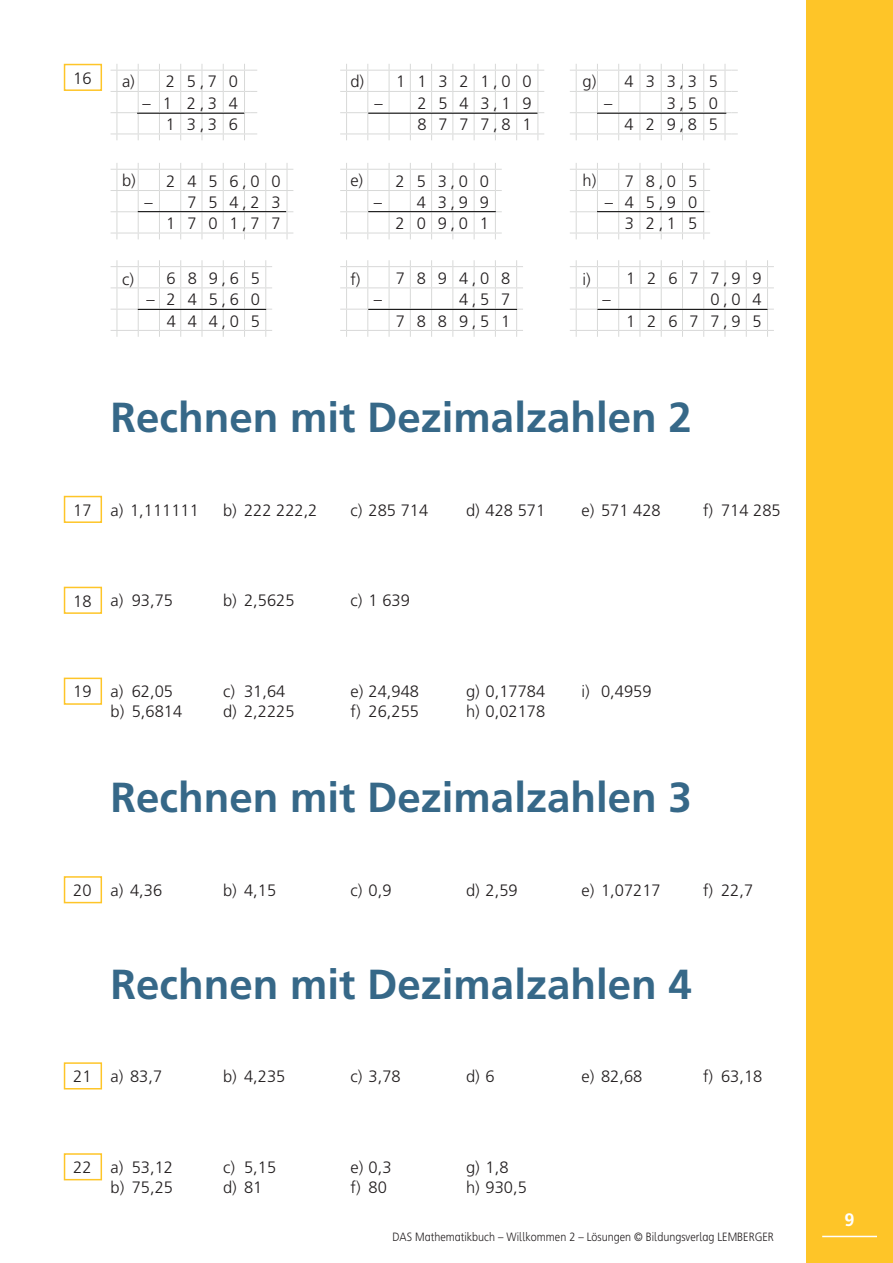
<style>
.page{position:relative;width:893px;height:1263px;background:#fff}
.page>*{position:absolute;margin:0;border:0;box-sizing:border-box;transform-origin:0 0}
.Überschrift_Kapitel{font:700 42px "Frutiger LT Std";color:#366888}
.t1{font:700 18px "Frutiger LT Std";color:#fff}
.t2{font:300 16.5px "Frutiger LT Std";color:#231f20}
.t3{font:300 12px "Frutiger SB";color:#231f20;scale:.9 1}
</style>
<div class="page">
<div style="left:806px;top:0;width:87px;height:1263px;background:#fec528"></div>
<hr style="left:822px;top:1236px;width:55px;height:1px;background:#fff">
<div style="left:64px;top:64px;width:38px;height:27px;border:2px solid #fec528"></div>
<svg style="left:111px;top:260px;width:161px;height:77px"></svg>
<svg style="left:111px;top:163px;width:182px;height:76px"></svg>
<svg style="left:111px;top:64px;width:146px;height:76px"></svg>
<hr style="left:137px;top:113px;width:107px;height:1px;background:#000">
<hr style="left:138px;top:211px;width:148px;height:1px;background:#000">
<hr style="left:138px;top:309px;width:128px;height:1px;background:#000">
<svg style="left:340px;top:64px;width:204px;height:76px"></svg>
<svg style="left:340px;top:163px;width:162px;height:76px"></svg>
<hr style="left:368px;top:113px;width:169px;height:1px;background:#000">
<hr style="left:368px;top:211px;width:128px;height:1px;background:#000">
<svg style="left:340px;top:260px;width:183px;height:77px"></svg>
<hr style="left:368px;top:309px;width:149px;height:1px;background:#000">
<svg style="left:570px;top:163px;width:140px;height:76px"></svg>
<svg style="left:570px;top:64px;width:168px;height:76px"></svg>
<hr style="left:597px;top:113px;width:129px;height:1px;background:#000">
<hr style="left:597px;top:211px;width:107px;height:1px;background:#000">
<svg style="left:570px;top:260px;width:204px;height:77px"></svg>
<hr style="left:597px;top:309px;width:170px;height:1px;background:#000">
<div style="left:64px;top:496px;width:38px;height:27px;border:2px solid #fec528"></div>
<div style="left:64px;top:587px;width:38px;height:27px;border:2px solid #fec528"></div>
<div style="left:64px;top:678px;width:38px;height:27px;border:2px solid #fec528"></div>
<div style="left:64px;top:1153px;width:38px;height:27px;border:2px solid #fec528"></div>
<div style="left:64px;top:876px;width:38px;height:27px;border:2px solid #fec528"></div>
<div style="left:64px;top:1062px;width:38px;height:27px;border:2px solid #fec528"></div>
<p class="t2" style="left:73px;top:69px;width:20px">16</p>
<p class="t2" style="left:166px;top:72px;width:74px">2 5,7 0</p>
<p class="t2" style="left:143px;top:94px;width:97px">–1 2,34</p>
<p class="t2" style="left:166px;top:115px;width:74px">1 3,3 6</p>
<p class="t2" style="left:122px;top:72px;width:14px">a)</p>
<p class="t2" style="left:350px;top:72px;width:15px">d)</p>
<p class="t2" style="left:396px;top:72px;width:137px">11321,00</p>
<p class="t2" style="left:374px;top:94px;width:159px">– 2543,19</p>
<p class="t2" style="left:417px;top:115px;width:116px">8777,81</p>
<p class="t2" style="left:583px;top:72px;width:15px">g)</p>
<p class="t2" style="left:625px;top:72px;width:95px">433,35</p>
<p class="t2" style="left:604px;top:94px;width:10px">–</p>
<p class="t2" style="left:667px;top:94px;width:53px">3,5 0</p>
<p class="t2" style="left:625px;top:115px;width:95px">429,85</p>
<p class="t2" style="left:122px;top:171px;width:15px">b)</p>
<p class="t2" style="left:166px;top:171px;width:116px">2456,00</p>
<p class="t2" style="left:144px;top:193px;width:138px">– 754,23</p>
<p class="t2" style="left:166px;top:214px;width:116px">1701,77</p>
<p class="t2" style="left:350px;top:171px;width:14px">e)</p>
<p class="t2" style="left:396px;top:171px;width:95px">253,00</p>
<p class="t2" style="left:374px;top:193px;width:117px">– 43,99</p>
<p class="t2" style="left:396px;top:214px;width:95px">209,01</p>
<p class="t2" style="left:583px;top:171px;width:15px">h)</p>
<p class="t2" style="left:625px;top:171px;width:74px">7 8,0 5</p>
<p class="t2" style="left:605px;top:193px;width:94px">–45,90</p>
<p class="t2" style="left:625px;top:214px;width:74px">3 2,1 5</p>
<p class="t2" style="left:122px;top:270px;width:13px">c)</p>
<p class="t2" style="left:167px;top:269px;width:95px">689,65</p>
<p class="t2" style="left:147px;top:290px;width:115px">–245,60</p>
<p class="t2" style="left:167px;top:312px;width:95px">444,05</p>
<p class="t2" style="left:350px;top:270px;width:12px">f)</p>
<p class="t2" style="left:396px;top:269px;width:116px">7894,08</p>
<p class="t2" style="left:374px;top:290px;width:10px">–</p>
<p class="t2" style="left:459px;top:290px;width:53px">4,5 7</p>
<p class="t2" style="left:396px;top:312px;width:116px">7889,51</p>
<p class="t2" style="left:583px;top:270px;width:10px">i)</p>
<p class="t2" style="left:626px;top:269px;width:137px">12677,99</p>
<p class="t2" style="left:602px;top:290px;width:10px">–</p>
<p class="t2" style="left:710px;top:290px;width:53px">0,0 4</p>
<p class="t2" style="left:626px;top:312px;width:137px">12677,95</p>
<p class="Überschrift_Kapitel" style="left:111px;top:393px;width:583px">Rechnen mit Dezimalzahlen 2</p>
<p class="t2" style="left:73px;top:501px;width:20px">17</p>
<p class="t2" style="left:111px;top:500px;width:90px">a) 1,111111</p>
<p class="t2" style="left:223px;top:500px;width:96px">b) 222 222,2</p>
<p class="t2" style="left:351px;top:500px;width:79px">c) 285 714</p>
<p class="t2" style="left:466px;top:500px;width:81px">d) 428 571</p>
<p class="t2" style="left:582px;top:500px;width:81px">e) 571 428</p>
<p class="t2" style="left:703px;top:500px;width:79px">f) 714 285</p>
<p class="t2" style="left:73px;top:591px;width:20px">18</p>
<p class="t2" style="left:111px;top:591px;width:64px">a) 93,75</p>
<p class="t2" style="left:223px;top:591px;width:73px">b) 2,5625</p>
<p class="t2" style="left:351px;top:591px;width:61px">c) 1 639</p>
<p class="t2" style="left:73px;top:682px;width:20px">19</p>
<p class="t2" style="left:111px;top:682px;width:64px">a) 62,05</p>
<p class="t2" style="left:223px;top:682px;width:64px">c) 31,64</p>
<p class="t2" style="left:351px;top:682px;width:70px">e) 24,948</p>
<p class="t2" style="left:466px;top:682px;width:81px">g) 0,17784</p>
<p class="t2" style="left:582px;top:682px;width:71px">i) 0,4959</p>
<p class="t2" style="left:111px;top:702px;width:73px">b) 5,6814</p>
<p class="t2" style="left:223px;top:702px;width:73px">d) 2,2225</p>
<p class="t2" style="left:351px;top:702px;width:70px">f) 26,255</p>
<p class="t2" style="left:466px;top:702px;width:81px">h) 0,02178</p>
<p class="Überschrift_Kapitel" style="left:111px;top:773px;width:583px">Rechnen mit Dezimalzahlen 3</p>
<p class="t2" style="left:73px;top:881px;width:20px">20</p>
<p class="t2" style="left:111px;top:881px;width:53px">a) 4,36</p>
<p class="t2" style="left:223px;top:881px;width:55px">b) 4,15</p>
<p class="t2" style="left:351px;top:881px;width:42px">c) 0,9</p>
<p class="t2" style="left:466px;top:881px;width:53px">d) 2,59</p>
<p class="t2" style="left:582px;top:881px;width:81px">e) 1,07217</p>
<p class="t2" style="left:703px;top:881px;width:52px">f) 22,7</p>
<p class="Überschrift_Kapitel" style="left:111px;top:959px;width:583px">Rechnen mit Dezimalzahlen 4</p>
<p class="t2" style="left:73px;top:1067px;width:20px">21</p>
<p class="t2" style="left:111px;top:1067px;width:53px">a) 83,7</p>
<p class="t2" style="left:223px;top:1067px;width:64px">b) 4,235</p>
<p class="t2" style="left:351px;top:1067px;width:52px">c) 3,78</p>
<p class="t2" style="left:466px;top:1067px;width:30px">d) 6</p>
<p class="t2" style="left:582px;top:1067px;width:62px">e) 82,68</p>
<p class="t2" style="left:703px;top:1067px;width:61px">f) 63,18</p>
<p class="t2" style="left:73px;top:1158px;width:20px">22</p>
<p class="t2" style="left:111px;top:1158px;width:64px">a) 53,12</p>
<p class="t2" style="left:223px;top:1158px;width:55px">c) 5,15</p>
<p class="t2" style="left:351px;top:1158px;width:42px">e) 0,3</p>
<p class="t2" style="left:466px;top:1158px;width:44px">g) 1,8</p>
<p class="t2" style="left:111px;top:1178px;width:64px">b) 75,25</p>
<p class="t2" style="left:223px;top:1178px;width:41px">d) 81</p>
<p class="t2" style="left:351px;top:1178px;width:38px">f) 80</p>
<p class="t2" style="left:466px;top:1178px;width:62px">h) 930,5</p>
<p class="t3" style="left:392px;top:1230px;width:425px">DAS Mathematikbuch – Willkommen 2 – Lösungen © Bildungsverlag LEMBERGER</p>
<p class="t1" style="left:845px;top:1209px;width:12px">9</p>
</div>
